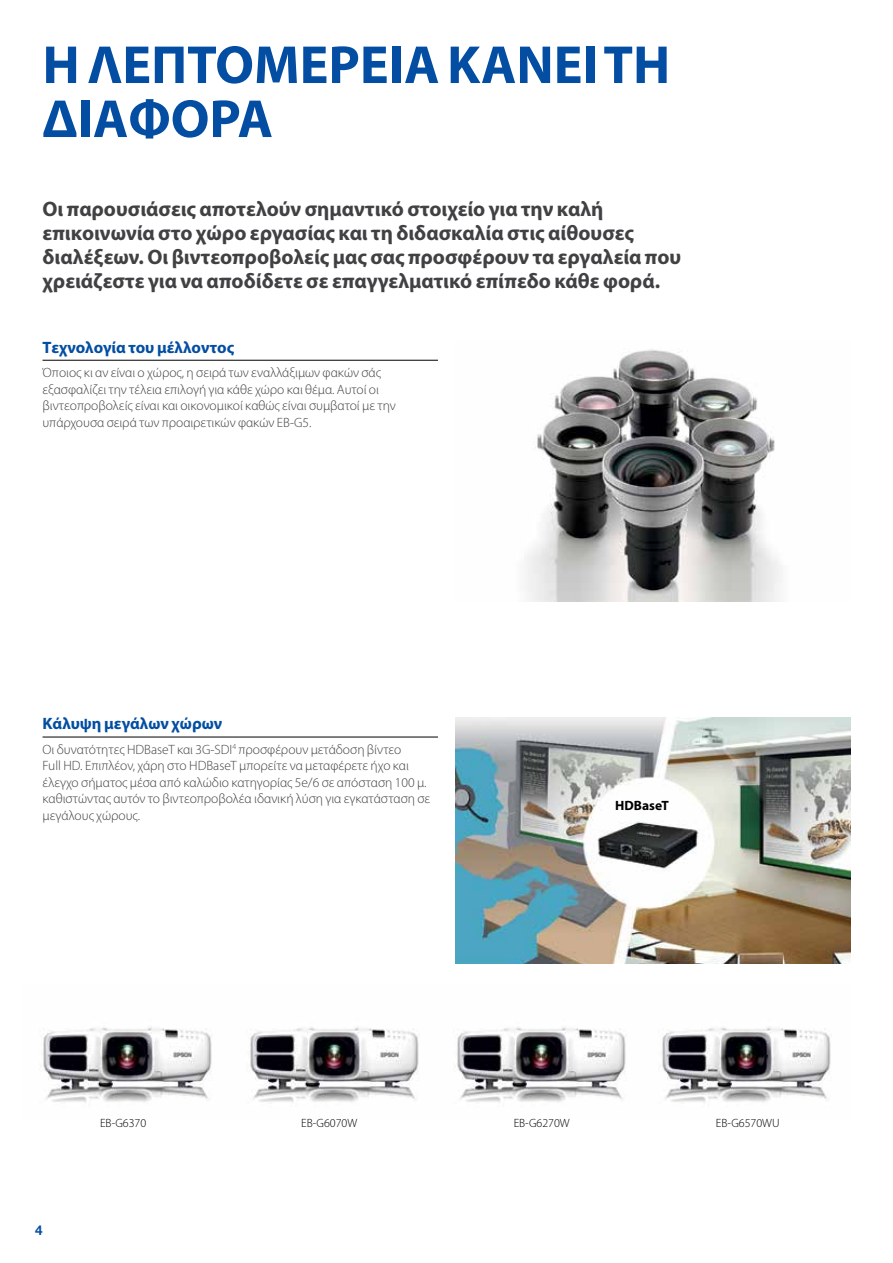
<style>
.page{position:relative;width:893px;height:1263px;background:#fff}
.page>*{position:absolute;margin:0;border:0;box-sizing:border-box;transform-origin:0 0}
.t1{font:700 54px/54px "Myriad Pro";color:#034ea2}
.t2{font:700 21px/24px "Myriad Pro";color:#414042}
.t3{font:700 16.5px "Myriad Pro";color:#034ea2}
.t4{font:300 13.5px/16.5px "Myriad Pro";color:#414042}
.t5{font:700 13.5px "Myriad Pro";color:#000}
.t6{font:700 13.5px "Helvetica Neue LT Com";color:#034ea2}
.t7{font:300 12px "Myriad Pro";color:#000}
</style>
<div class="page">
<img style="left:455px;top:717px;width:395px;height:247px">
<hr style="left:43px;top:360px;width:395px;height:1px;background:#000">
<img style="left:526px;top:349px;width:255px;height:252px">
<img style="left:43px;top:1027px;width:788px;height:76px">
<hr style="left:43px;top:737px;width:395px;height:1px;background:#000">
<h1 class="t1" style="left:43px;top:36px;width:629px">Η ΛΕΠΤΟΜΕΡΕΙΑ ΚΑΝΕΙ ΤΗ<br>ΔΙΑΦΟΡΑ</h1>
<p class="t2" style="left:43px;top:196px;width:640px">Οι παρουσιάσεις αποτελούν σημαντικό στοιχείο για την καλή επικοινωνία στο χώρο εργασίας και τη διδασκαλία στις αίθουσες διαλέξεων. Οι βιντεοπροβολείς μας σας προσφέρουν τα εργαλεία που χρειάζεστε για να αποδίδετε σε επαγγελματικό επίπεδο κάθε φορά.</p>
<p class="t3" style="left:43px;top:336px;width:193px">Τεχνολογία του μέλλοντος</p>
<p class="t4" style="left:43px;top:365px;width:355px">Όποιος κι αν είναι ο χώρος, η σειρά των εναλλάξιμων φακών σάς εξασφαλίζει την τέλεια επιλογή για κάθε χώρο και θέμα. Αυτοί οι βιντεοπροβολείς είναι και οικονομικοί καθώς είναι συμβατοί με την υπάρχουσα σειρά των προαιρετικών φακών EB-G5.</p>
<p class="t3" style="left:43px;top:713px;width:181px">Κάλυψη μεγάλων χώρων</p>
<p class="t4" style="left:43px;top:741px;width:389px">Οι δυνατότητες HDBaseT και 3G-SDI<sup>4</sup> προσφέρουν μετάδοση βίντεο<br>Full HD. Επιπλέον, χάρη στο HDBaseT μπορείτε να μεταφέρετε ήχο και έλεγχο σήματος μέσα από καλώδιο κατηγορίας 5e/6 σε απόσταση 100 μ. καθιστώντας αυτόν το βιντεοπροβολέα ιδανική λύση για εγκατάσταση σε μεγάλους χώρους.</p>
<p class="t5" style="left:615px;top:797px;width:55px">HDBaseT</p>
<p class="t6" style="left:35px;top:1222px;width:9px">4</p>
<p class="t7" style="left:100px;top:1116px;width:48px">EB-G6370</p>
<p class="t7" style="left:301px;top:1116px;width:58px">EB-G6070W</p>
<p class="t7" style="left:514px;top:1116px;width:58px">EB-G6270W</p>
<p class="t7" style="left:716px;top:1116px;width:65px">EB-G6570WU</p>
</div>
